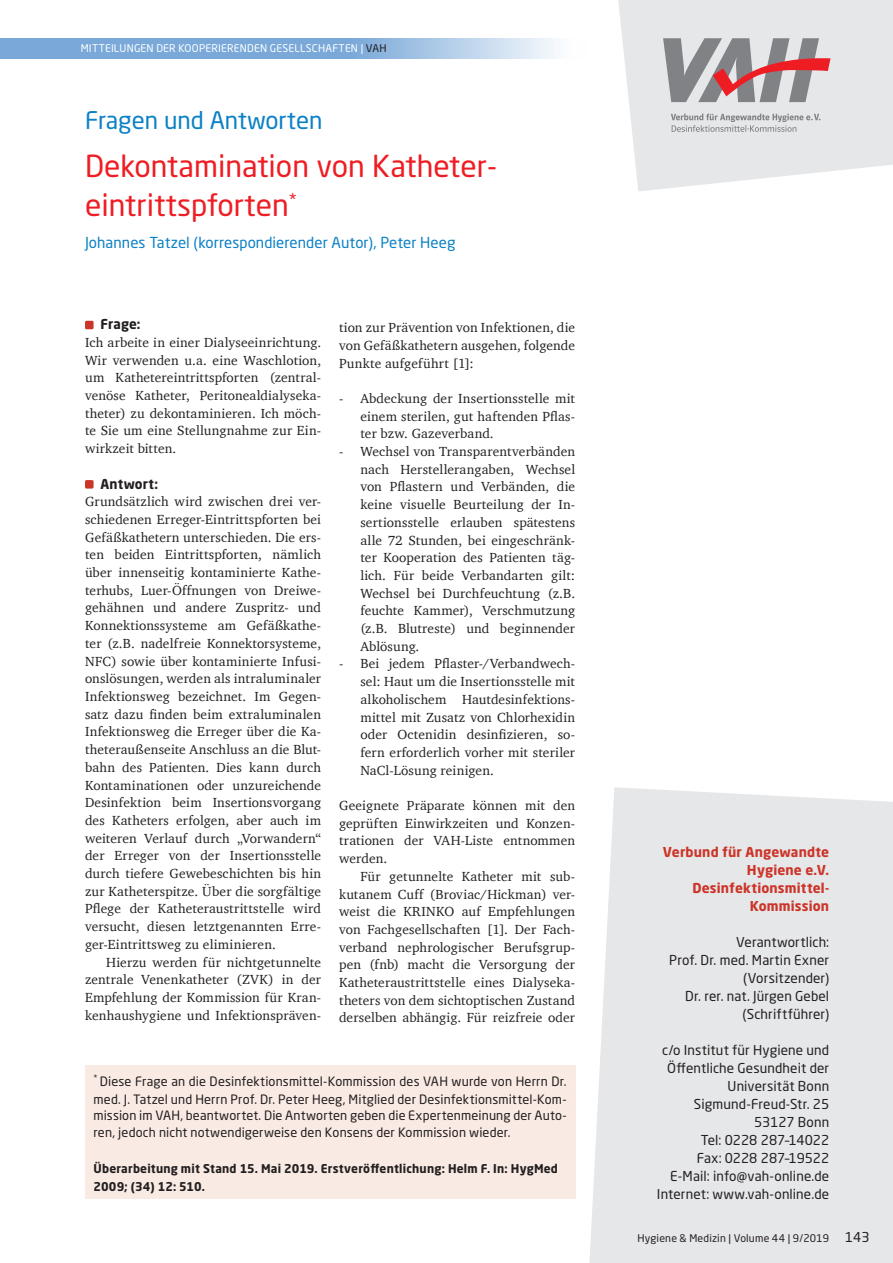
<style>
.page{position:relative;width:893px;height:1263px;background:#fff}
.page>*{position:absolute;margin:0;border:0;box-sizing:border-box;transform-origin:0 0}
.t1{font:30px/39px "Neo Sans Pro";color:#ee1d23}
.t2{font:24px "Neo Sans Pro";color:#0c81c5}
.t3{font:15px "Neo Sans Pro";letter-spacing:.005em;color:#0c81c5}
.t4{font:13.5px/17.7px "Charter";letter-spacing:.01em;color:#231f20;text-align:justify}
.t5{font:13.5px/18px "Neo Sans Pro";letter-spacing:.005em;color:#231f20;text-align:right}
.t6{font:700 13.5px/18px "Neo Sans Pro";letter-spacing:.01em;color:#cc3428;text-align:right}
.t7{font:700 13.5px "Neo Sans Pro";letter-spacing:.01em;color:#231f20}
.t8{font:12.75px/18px "Neo Sans Pro";letter-spacing:.01em;color:#231f20}
.t9{font:700 12px/18px "Neo Sans Pro";letter-spacing:.015em;color:#231f20}
.t10{font:10.5px "Neo Sans Pro";letter-spacing:.02em;color:#fff}
.t11{font:10.5px "Neo Sans Pro";letter-spacing:.015em;color:#231f20}
.s1{color:#231f20}
</style>
<div class="page">
<svg style="left:0;top:38px;width:556px;height:21px;background:#8fb6df"></svg>
<div style="left:589px;top:787px;width:304px;height:476px;background:#e6e7e9"></div>
<svg style="left:618px;top:0;width:275px;height:191px;background:#e9eaeb"></svg>
<svg style="left:663px;top:38px;width:167px;height:64px;background:#b39ea1"></svg>
<svg style="left:671px;top:114px;width:149px;height:18px;background:#cbcccf"></svg>
<div style="left:85px;top:321px;width:9px;height:8px;background:#cc3428;border-radius:2px"></div>
<div style="left:85px;top:480px;width:9px;height:9px;background:#cc3428;border-radius:2px"></div>
<div style="left:85px;top:1066px;width:490px;height:133px;background:#f9ebe4"></div>
<p class="t10" style="left:81px;top:42px;width:307px">MITTEILUNGEN DER KOOPERIERENDEN GESELLSCHAFTEN | <span class="s1">VAH</span></p>
<h2 class="t2" style="left:85px;top:106px;width:239px">Fragen und Antworten</h2>
<h1 class="t1" style="left:85px;top:146px;width:413px">Dekontamination von Katheter&shy;eintrittspforten<sup>*</sup></h1>
<p class="t3" style="left:85px;top:233px;width:372px">Johannes Tatzel (korrespondierender Autor), Peter Heeg</p>
<p class="t7" style="left:100px;top:316px;width:42px">Frage:</p>
<p class="t4" style="left:85px;top:333px;width:238px">Ich arbeite in einer Dialyseeinrichtung.<br>Wir verwenden u.a. eine Waschlotion, um Kathetereintrittspforten (zentral&shy;venöse Katheter, Peritonealdialyseka&shy;theter) zu dekontaminieren. Ich möch&shy;te Sie um eine Stellungnahme zur Ein&shy;wirkzeit bitten.</p>
<p class="t7" style="left:100px;top:475px;width:59px">Antwort:</p>
<p class="t4" style="left:85px;top:493px;width:238px">Grundsätzlich wird zwischen drei ver&shy;schiedenen Erreger-Eintrittspforten bei Gefäßkathetern unterschieden. Die ers&shy;ten beiden Eintrittspforten, nämlich über innenseitig kontaminierte Kathe&shy;terhubs, Luer-Öffnungen von Dreiwe&shy;gehähnen und andere Zuspritz- und Konnektionssysteme am Gefäßkathe&shy;ter (z.B. nadelfreie Konnektorsysteme, NFC) sowie über kontaminierte Infusi&shy;onslösungen, werden als intraluminaler Infektionsweg bezeichnet. Im Gegen&shy;satz dazu finden beim extraluminalen Infektionsweg die Erreger über die Ka&shy;theteraußenseite Anschluss an die Blut&shy;bahn des Patienten. Dies kann durch Kontaminationen oder unzureichende Desinfektion beim Insertionsvorgang des Katheters erfolgen, aber auch im weiteren Verlauf durch „Vorwandern“ der Erreger von der Insertionsstelle durch tiefere Gewebeschichten bis hin zur Katheterspitze. Über die sorgfältige Pflege der Katheteraustrittstelle wird versucht, diesen letztgenannten Erre&shy;ger-Eintrittsweg zu eliminieren.</p>
<p class="t4" style="left:85px;top:953px;width:238px;text-indent:21px">Hierzu werden für nichtgetunnelte zentrale Venenkatheter (ZVK) in der Empfehlung der Kommission für Kran&shy;kenhaushygiene und Infektionspräven-</p>
<p class="t4" style="left:339px;top:318px;width:238px">tion zur Prävention von Infektionen, die von Gefäßkathetern ausgehen, folgende Punkte aufgeführt [1]:</p>
<p class="t4" style="left:360px;top:389px;width:216px;text-indent:-21px">- Abdeckung der Insertionsstelle mit einem sterilen, gut haftenden Pflas&shy;ter bzw. Gazeverband.</p>
<p class="t4" style="left:360px;top:442px;width:216px;text-indent:-21px">- Wechsel von Transparentverbänden nach Herstellerangaben, Wechsel von Pflastern und Verbänden, die keine visuelle Beurteilung der In&shy;sertionsstelle erlauben spätestens alle 72 Stunden, bei eingeschränk&shy;ter Kooperation des Patienten täg&shy;lich. Für beide Verbandarten gilt:<br>Wechsel bei Durchfeuchtung (z.B. feuchte Kammer), Verschmutzung (z.B. Blutreste) und beginnender Ablösung.</p>
<p class="t4" style="left:360px;top:655px;width:216px;text-indent:-21px">- Bei jedem Pflaster-/Verbandwech&shy;sel: Haut um die Insertionsstelle mit alkoholischem Hautdesinfektions&shy;mittel mit Zusatz von Chlorhexidin oder Octenidin desinfizieren, so&shy;fern erforderlich vorher mit steriler NaCl-Lösung reinigen.</p>
<p class="t4" style="left:339px;top:796px;width:238px">Geeignete Präparate können mit den geprüften Einwirkzeiten und Konzen&shy;trationen der VAH-Liste entnommen werden.</p>
<p class="t4" style="left:339px;top:867px;width:238px;text-indent:21px">Für getunnelte Katheter mit sub&shy;kutanem Cuff (Broviac/Hickman) ver&shy;weist die KRINKO auf Empfehlungen von Fachgesellschaften [1]. Der Fach&shy;verband nephrologischer Berufsgrup&shy;pen (fnb) macht die Versorgung der Katheteraustrittstelle eines Dialyseka&shy;theters von dem sichtoptischen Zustand derselben abhängig. Für reizfreie oder</p>
<p class="t8" style="left:94px;top:1072px;width:475px"><sup>*</sup> Diese Frage an die Desinfektionsmittel-Kommission des VAH wurde von Herrn Dr. med. J. Tatzel und Herrn Prof. Dr. Peter Heeg, Mitglied der Desinfektionsmittel-Kom-</p>
<p class="t8" style="left:94px;top:1107px;width:475px;line-height:16.5px">mission im VAH, beantwortet. Die Antworten geben die Expertenmeinung der Auto&shy;ren, jedoch nicht notwendigerweise den Konsens der Kommission wieder.</p>
<p class="t9" style="left:94px;top:1159px;width:466px">Überarbeitung mit Stand 15. Mai 2019. Erstveröffentlichung: Helm F. In: HygMed<br>2009; (34) 12: 510.</p>
<p class="t6" style="left:663px;top:843px;width:168px">Verbund für Angewandte<br>Hygiene e.V.<br>Desinfektionsmittel-<br>Kommission</p>
<p class="t5" style="left:669px;top:933px;width:161px">Verantwortlich:<br>Prof. Dr. med. Martin Exner (Vorsitzender)<br>Dr. rer. nat. Jürgen Gebel (Schriftführer)</p>
<p class="t5" style="left:657px;top:1041px;width:174px">c/o Institut für Hygiene und<br>Öffentliche Gesundheit der<br>Universität Bonn<br>Sigmund-Freud-Str. 25<br>53127 Bonn<br>Tel: 0228 287–14022<br>Fax: 0228 287–19522<br>E-Mail: info@vah-online.de<br>Internet: www.vah-online.de</p>
<p class="t11" style="left:637px;top:1231px;width:193px">Hygiene &amp; Medizin | Volume 44 | 9/2019</p>
<p class="t5" style="left:845px;top:1227px;width:26px">143</p>
</div>
